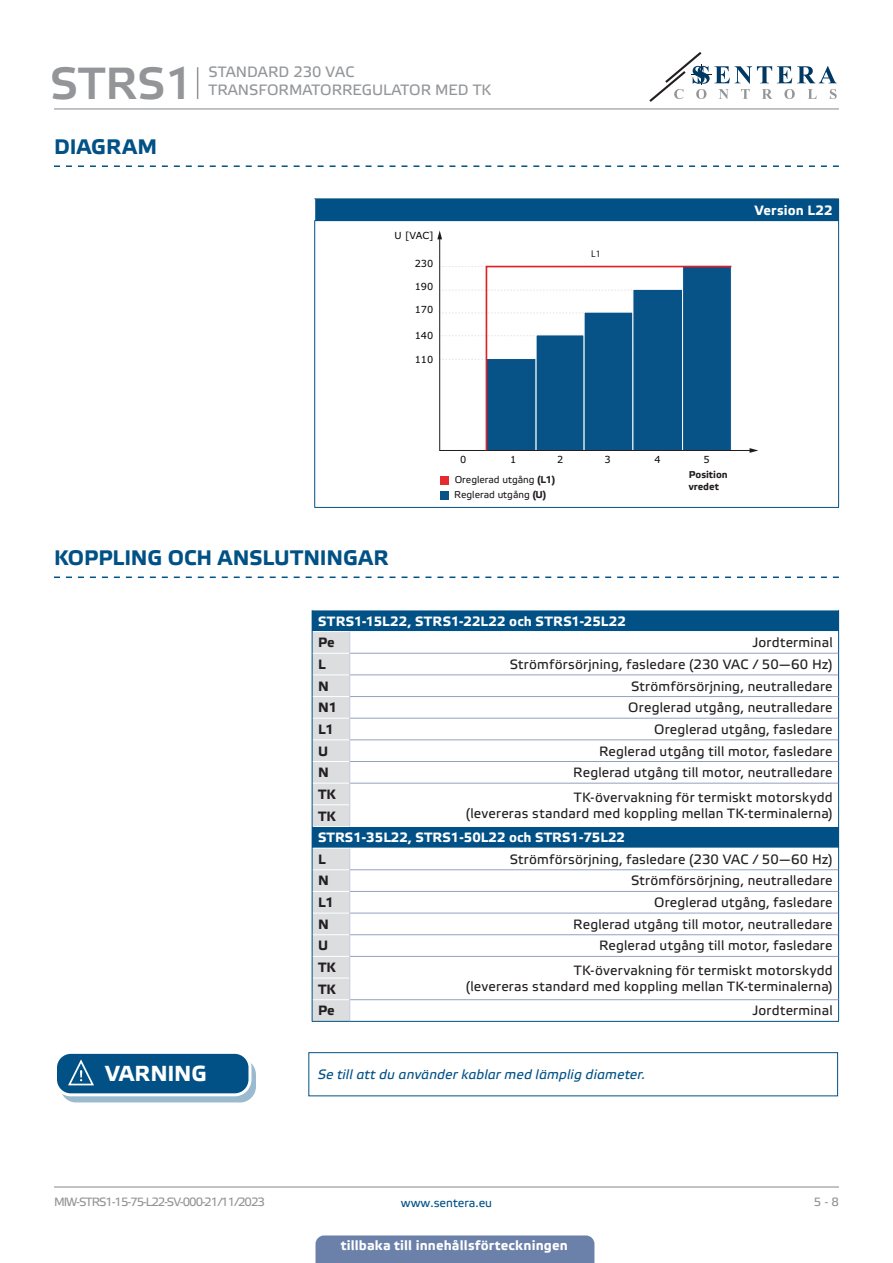
<style>
.page{position:relative;width:893px;height:1263px;background:#fff}
.page>*{position:absolute;margin:0;border:0;box-sizing:border-box;transform-origin:0 0}
.t1{font:45px "Etelka Medium Pro";color:#939598}
.t2{font:700 21.75px "Etelka Text Pro";letter-spacing:-.01em;color:#fff}
.t3{font:700 21px "Etelka Text Pro";color:#015186}
.t4{font:15px "Etelka Text Pro";color:#939598}
.table_text{font:13.5px "Etelka Text Pro";letter-spacing:.015em;color:#231f20}
.lees_left{font:700 13.5px "Etelka Text Pro";letter-spacing:.005em;color:#fff}
.attention{font:italic 13.5px "Etelka Text Pro";letter-spacing:.015em;color:#015186}
.table_text-2{font:700 13.5px "Etelka Text Pro";letter-spacing:.015em;color:#fff}
.Body_text{font:700 13.5px "Etelka Text Pro";color:#231f20}
.Table_main_heading{font:700 13.5px "Etelka Text Pro";letter-spacing:.01em;color:#fff}
.t5{font:12px "Etelka Text Pro";letter-spacing:-.08em;color:#939598}
.t6{font:12px "Etelka Text Pro";color:#015186}
.diagram_text{font:9.9px "Etelka Text Pro";color:#231f20}
.t7{font:700 9.9px/11.9px "Etelka Text Pro";color:#231f20}
.t8{font:9.75px "Verdana";color:#040503}
.t9{font:9.75px "Myriad Pro";color:#211d1e}
.s1{font-weight:700}
</style>
<div class="page">
<hr style="left:54px;top:108px;width:785px;height:1px;background:#939598">
<hr style="left:54px;top:1186px;width:785px;height:1px;background:#939598">
<svg style="left:649px;top:52px;width:188px;height:50px"></svg>
<div style="left:315px;top:1235px;width:279px;height:28px;background:#6c81aa"></div>
<svg style="left:54px;top:165px;width:785px;height:2px"></svg>
<svg style="left:54px;top:576px;width:785px;height:2px"></svg>
<div style="left:315px;top:199px;width:524px;height:22px;background:#015186"></div>
<hr style="left:314px;top:198px;width:525px;height:1px;background:#06517c">
<hr style="left:838px;top:221px;width:1px;height:286px;background:#06517c">
<hr style="left:314px;top:507px;width:525px;height:1px;background:#06517c">
<hr style="left:314px;top:220px;width:524px;height:1px;background:#015186">
<hr style="left:314px;top:221px;width:1px;height:286px;background:#015186">
<svg style="left:439px;top:239px;width:311px;height:212px"></svg>
<svg style="left:750px;top:448px;width:8px;height:5px"></svg>
<svg style="left:437px;top:231px;width:5px;height:8px"></svg>
<svg style="left:485px;top:265px;width:248px;height:186px"></svg>
<div style="left:440px;top:491px;width:9px;height:9px;background:#075286"></div>
<div style="left:440px;top:476px;width:9px;height:9px;background:#e52b30"></div>
<div style="left:312px;top:610px;width:527px;height:21px;background:#015186"></div>
<svg style="left:350px;top:654px;width:488px;height:367px"></svg>
<div style="left:312px;top:826px;width:527px;height:22px;background:#015186"></div>
<hr style="left:350px;top:848px;width:488px;height:1px;background:#fff">
<hr style="left:350px;top:826px;width:488px;height:1px;background:#fff">
<hr style="left:350px;top:869px;width:488px;height:1px;background:#94a2c2">
<hr style="left:350px;top:891px;width:488px;height:1px;background:#94a2c2">
<hr style="left:350px;top:913px;width:488px;height:1px;background:#94a2c2">
<hr style="left:350px;top:934px;width:488px;height:1px;background:#94a2c2">
<hr style="left:350px;top:956px;width:488px;height:1px;background:#94a2c2">
<hr style="left:350px;top:999px;width:488px;height:1px;background:#94a2c2">
<hr style="left:350px;top:653px;width:488px;height:1px;background:#94a2c2">
<hr style="left:350px;top:674px;width:488px;height:1px;background:#94a2c2">
<hr style="left:350px;top:696px;width:488px;height:1px;background:#94a2c2">
<hr style="left:350px;top:718px;width:488px;height:1px;background:#94a2c2">
<hr style="left:350px;top:739px;width:488px;height:1px;background:#94a2c2">
<hr style="left:350px;top:761px;width:488px;height:1px;background:#94a2c2">
<hr style="left:350px;top:783px;width:488px;height:1px;background:#94a2c2">
<svg style="left:312px;top:610px;width:38px;height:411px;background:#c3ced6"></svg>
<svg style="left:838px;top:610px;width:1px;height:411px"></svg>
<hr style="left:312px;top:1021px;width:38px;height:1px;background:#015186">
<hr style="left:350px;top:1021px;width:489px;height:1px;background:#015186">
<svg style="left:61px;top:1059px;width:194px;height:43px"></svg>
<div style="left:60px;top:1059px;width:196px;height:43px;border:1px solid #015186;border-radius:15px"></div>
<div style="left:56px;top:1052px;width:194px;height:43px;background:#015186;border-radius:15px"></div>
<div style="left:54px;top:1051px;width:197px;height:45px;border:3px solid #fff;border-radius:15px"></div>
<svg style="left:67px;top:1059px;width:38px;height:36px"></svg>
<div style="left:308px;top:1052px;width:530px;height:44px;border:1px solid #015186"></div>
<hr style="left:197px;top:67px;width:1px;height:32px;background:#939598">
<h1 class="t1" style="left:50px;top:59px;width:145px">STRS1</h1>
<p class="t3" style="left:54px;top:135px;width:105px">DIAGRAM</p>
<p class="t4" style="left:209px;top:64px;width:147px">STANDARD 230 VAC</p>
<p class="t4" style="left:209px;top:82px;width:284px">TRANSFORMATORREGULATOR MED TK</p>
<p class="t8" style="left:394px;top:229px;width:41px">U [VAC]</p>
<p class="t8" style="left:415px;top:256px;width:20px">230</p>
<p class="t8" style="left:415px;top:280px;width:20px">190</p>
<p class="t8" style="left:415px;top:303px;width:20px">170</p>
<p class="t8" style="left:415px;top:329px;width:20px">140</p>
<p class="t8" style="left:415px;top:353px;width:20px">110</p>
<p class="t9" style="left:591px;top:247px;width:11px">L1</p>
<p class="Table_main_heading" style="left:755px;top:202px;width:79px">Version L22</p>
<p class="t3" style="left:54px;top:546px;width:336px">KOPPLING OCH ANSLUTNINGAR</p>
<p class="t8" style="left:460px;top:453px;width:8px">0</p>
<p class="t8" style="left:510px;top:453px;width:8px">1</p>
<p class="t8" style="left:557px;top:453px;width:8px">2</p>
<p class="t8" style="left:605px;top:453px;width:8px">3</p>
<p class="t8" style="left:654px;top:453px;width:8px">4</p>
<p class="t8" style="left:704px;top:453px;width:8px">5</p>
<p class="diagram_text" style="left:455px;top:474px;width:102px">Oreglerad utgång <span class="s1">(L1)</span></p>
<p class="diagram_text" style="left:454px;top:490px;width:93px">Reglerad utgång <span class="s1">(U)</span></p>
<p class="t7" style="left:689px;top:469px;width:41px">Position vredet</p>
<p class="table_text-2" style="left:318px;top:613px;width:309px">STRS1-15L22, STRS1-22L22 och STRS1-25L22</p>
<p class="Body_text" style="left:318px;top:635px;width:18px">Pe</p>
<p class="table_text" style="left:752px;top:635px;width:82px">Jordterminal</p>
<p class="Body_text" style="left:318px;top:657px;width:9px">L</p>
<p class="table_text" style="left:510px;top:657px;width:324px">Strömförsörjning, fasledare (230 VAC / 50—60 Hz)</p>
<p class="Body_text" style="left:318px;top:678px;width:12px">N</p>
<p class="table_text" style="left:631px;top:679px;width:203px">Strömförsörjning, neutralledare</p>
<p class="Body_text" style="left:318px;top:700px;width:21px">N1</p>
<p class="table_text" style="left:628px;top:700px;width:206px">Oreglerad utgång, neutralledare</p>
<p class="Body_text" style="left:318px;top:722px;width:17px">L1</p>
<p class="table_text" style="left:654px;top:722px;width:180px">Oreglerad utgång, fasledare</p>
<p class="Body_text" style="left:318px;top:743px;width:12px">U</p>
<p class="table_text" style="left:599px;top:744px;width:235px">Reglerad utgång till motor, fasledare</p>
<p class="Body_text" style="left:318px;top:765px;width:12px">N</p>
<p class="table_text" style="left:573px;top:765px;width:261px">Reglerad utgång till motor, neutralledare</p>
<p class="Body_text" style="left:318px;top:787px;width:19px">TK</p>
<p class="table_text" style="left:574px;top:790px;width:260px">TK-övervakning för termiskt motorskydd</p>
<p class="Body_text" style="left:318px;top:808px;width:19px">TK</p>
<p class="table_text" style="left:466px;top:806px;width:368px">(levereras standard med koppling mellan TK-terminalerna)</p>
<p class="lees_left" style="left:318px;top:830px;width:308px">STRS1-35L22, STRS1-50L22 och STRS1-75L22</p>
<p class="Body_text" style="left:318px;top:852px;width:9px">L</p>
<p class="table_text" style="left:510px;top:852px;width:324px">Strömförsörjning, fasledare (230 VAC / 50—60 Hz)</p>
<p class="Body_text" style="left:318px;top:873px;width:12px">N</p>
<p class="table_text" style="left:631px;top:873px;width:203px">Strömförsörjning, neutralledare</p>
<p class="Body_text" style="left:318px;top:895px;width:17px">L1</p>
<p class="table_text" style="left:654px;top:895px;width:180px">Oreglerad utgång, fasledare</p>
<p class="Body_text" style="left:318px;top:917px;width:12px">N</p>
<p class="table_text" style="left:573px;top:917px;width:261px">Reglerad utgång till motor, neutralledare</p>
<p class="Body_text" style="left:318px;top:938px;width:12px">U</p>
<p class="table_text" style="left:599px;top:938px;width:235px">Reglerad utgång till motor, fasledare</p>
<p class="Body_text" style="left:318px;top:960px;width:19px">TK</p>
<p class="table_text" style="left:574px;top:963px;width:260px">TK-övervakning för termiskt motorskydd</p>
<p class="Body_text" style="left:318px;top:981px;width:19px">TK</p>
<p class="table_text" style="left:466px;top:979px;width:368px">(levereras standard med koppling mellan TK-terminalerna)</p>
<p class="Body_text" style="left:318px;top:1003px;width:18px">Pe</p>
<p class="table_text" style="left:752px;top:1003px;width:82px">Jordterminal</p>
<p class="t2" style="left:105px;top:1061px;width:103px">VARNING</p>
<p class="attention" style="left:318px;top:1067px;width:329px">Se till att du använder kablar med lämplig diameter.</p>
<p class="t5" style="left:54px;top:1195px;width:213px">MIW-STRS1-15-75-L22-SV-000 - 21 / 11 / 2023</p>
<p class="t6" style="left:401px;top:1196px;width:93px">www.sentera.eu</p>
<p class="t5" style="left:814px;top:1195px;width:27px">5 - 8</p>
<p class="lees_left" style="left:341px;top:1238px;width:229px">tillbaka till innehållsförteckningen</p>
</div>
